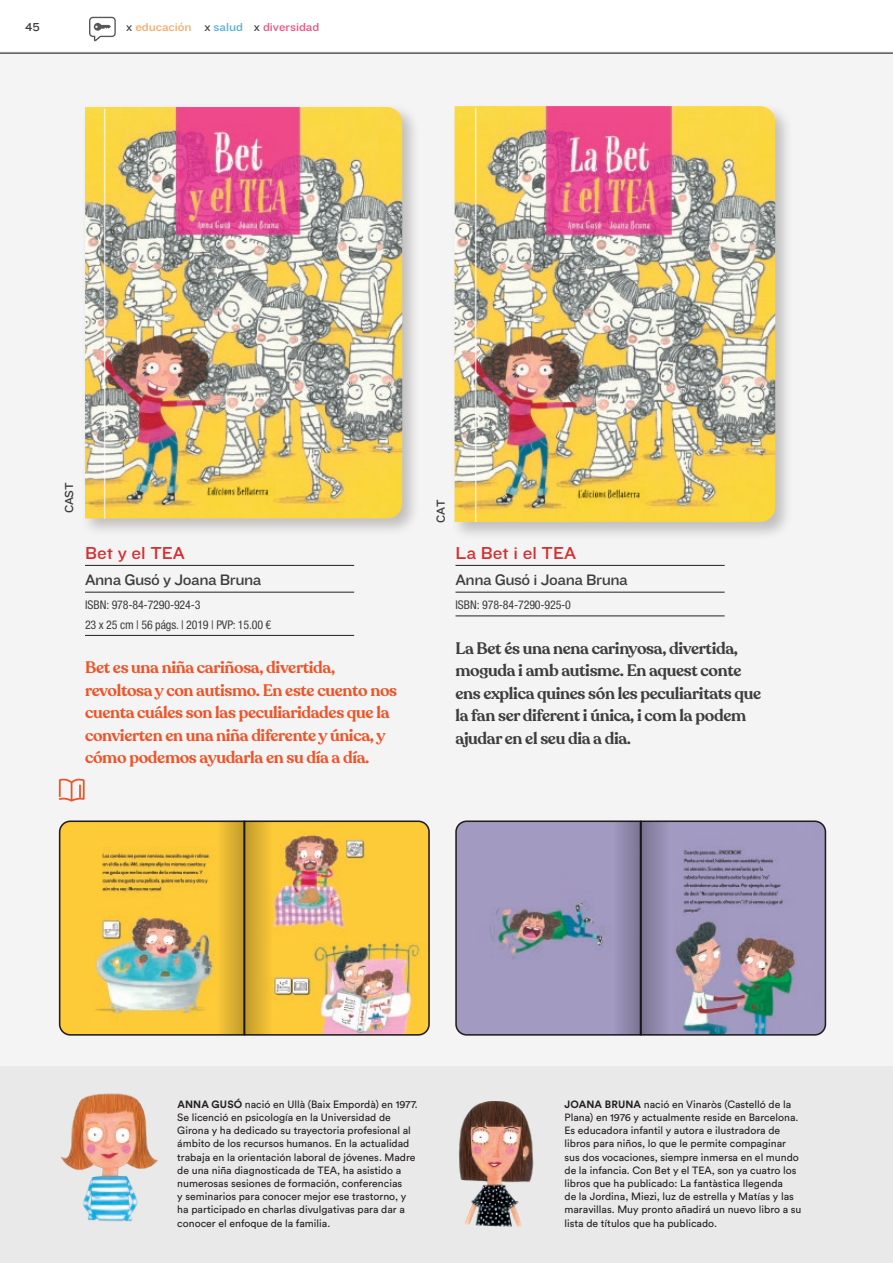
<style>
.page{position:relative;width:893px;height:1263px;background:#fff}
.page>*{position:absolute;margin:0;border:0;box-sizing:border-box;transform-origin:0 0}
.Estilo_de_párrafo_1{font:18px "Knockout HTF32 Junior Cruiserwt";color:#d42f31}
.t1{font:600 16.5px/22.5px "Recoleta";letter-spacing:-.02em;color:#ed5428}
.t2{font:600 16.5px/22.5px "Recoleta";letter-spacing:-.02em;color:#3e3e3f}
.Estilo_de_párrafo_2{font:15.75px "Knockout HTF32 Junior Cruiserwt";letter-spacing:-.03em;color:#3e3e3f}
.Estilo_de_párrafo_2-2{font:condensed 12px/19.5px "Helvetica Neue LT Std";letter-spacing:-.015em;color:#3e3e3f}
.Nombre_grande{font:12px "Knockout HTF32 Junior Cruiserwt";color:#ea507b}
.Nombre_grande-2{font:12px "Knockout HTF32 Junior Cruiserwt";color:#f9a663}
.Titulo_Libro_pequeño{font:12px "Knockout HTF32 Junior Cruiserwt";letter-spacing:-.015em;color:#3e3e3f}
.Nombre_grande-3{font:12px "Knockout HTF32 Junior Cruiserwt";color:#53add6}
.Texto_contenido_libr{font:10.5px/13.2px "Circular Std";color:#231f20}
.s1{color:#3e3e3f}
.s2{font-weight:700}
</style>
<div class="page">
<div style="left:0;top:51px;width:893px;height:1212px;background:#f5f4f4"></div>
<div style="left:0;top:1066px;width:893px;height:197px;background:#eae9e9"></div>
<hr style="left:85px;top:565px;width:269px;height:1px;background:#231f20">
<hr style="left:85px;top:592px;width:269px;height:1px;background:#231f20">
<hr style="left:85px;top:635px;width:269px;height:1px;background:#231f20">
<hr style="left:455px;top:565px;width:270px;height:1px;background:#231f20">
<hr style="left:455px;top:592px;width:270px;height:1px;background:#231f20">
<hr style="left:455px;top:615px;width:270px;height:1px;background:#231f20">
<img style="left:61px;top:1093px;width:97px;height:129px">
<img style="left:458px;top:1101px;width:76px;height:126px">
<hr style="left:0;top:52px;width:893px;height:2px;background:#57585a">
<svg style="left:89px;top:17px;width:27px;height:24px"></svg>
<div style="left:81px;top:103px;width:339px;height:434px;background:#231f20;opacity:.25"></div>
<img style="left:85px;top:107px;width:317px;height:411px">
<div style="left:451px;top:102px;width:343px;height:438px;background:#231f20;opacity:.25"></div>
<img style="left:455px;top:106px;width:320px;height:416px">
<hr style="left:104px;top:109px;width:1px;height:410px;background:#fff">
<hr style="left:475px;top:108px;width:1px;height:414px;background:#fff">
<img style="left:58px;top:820px;width:372px;height:216px">
<svg style="left:455px;top:820px;width:372px;height:216px;background:#9893b1"></svg>
<svg style="left:59px;top:778px;width:26px;height:24px"></svg>
<svg style="left:613px;top:821px;width:27px;height:214px;background:#8c85a7"></svg>
<svg style="left:217px;top:821px;width:27px;height:214px;background:#d8ad30"></svg>
<svg style="left:641px;top:821px;width:27px;height:214px;background:#8781a2"></svg>
<svg style="left:245px;top:821px;width:27px;height:214px;background:#d8ad2f"></svg>
<p class="Titulo_Libro_pequeño" style="left:25px;top:20px;width:16px">45</p>
<p class="Nombre_grande-2" style="left:126px;top:20px;width:67px"><span class="s1">x</span> educación</p>
<p class="Nombre_grande-3" style="left:204px;top:20px;width:40px"><span class="s1">x</span> salud</p>
<p class="Nombre_grande" style="left:254px;top:20px;width:67px"><span class="s1">x</span> diversidad</p>
<p class="Titulo_Libro_pequeño" style="left:63px;top:513px;width:33px;rotate:-90deg">CAST</p>
<p class="Estilo_de_párrafo_1" style="left:85px;top:543px;width:101px">Bet y el TEA</p>
<p class="Estilo_de_párrafo_2" style="left:85px;top:571px;width:178px">Anna Gusó y Joana Bruna</p>
<p class="Estilo_de_párrafo_2-2" style="left:85px;top:595px;width:188px">ISBN: 978-84-7290-924-3<br>23 x 25 cm | 56 págs. | 2019 | PVP: 15.00 €</p>
<p class="t1" style="left:85px;top:656px;width:314px">Bet es una niña cariñosa, divertida, revoltosa y con autismo. En este cuento nos cuenta cuáles son las peculiaridades que la convierten en una niña diferente y única, y cómo podemos ayudarla en su día a día.</p>
<p class="Titulo_Libro_pequeño" style="left:434px;top:522px;width:24px;rotate:-90deg">CAT</p>
<p class="Estilo_de_párrafo_1" style="left:455px;top:543px;width:122px">La Bet i el TEA</p>
<p class="Estilo_de_párrafo_2" style="left:455px;top:571px;width:174px">Anna Gusó i Joana Bruna</p>
<p class="Estilo_de_párrafo_2-2" style="left:455px;top:595px;width:117px">ISBN: 978-84-7290-925-0</p>
<p class="t2" style="left:455px;top:637px;width:307px">La Bet és una nena carinyosa, divertida, moguda i amb autisme. En aquest conte ens explica quines són les peculiaritats que la fan ser diferent i única, i com la podem ajudar en el seu dia a dia.</p>
<p class="Texto_contenido_libr" style="left:177px;top:1097px;width:242px"><span class="s2">ANNA GUSÓ</span> nació en Ullà (Baix Empordà) en 1977.<br>Se licenció en psicología en la Universidad de Girona y ha dedicado su trayectoria profesional al ámbito de los recursos humanos. En la actualidad trabaja en la orientación laboral de jóvenes. Madre de una niña diagnosticada de TEA, ha asistido a numerosas sesiones de formación, conferencias<br>y seminarios para conocer mejor ese trastorno, y ha participado en charlas divulgativas para dar a conocer el enfoque de la familia.</p>
<p class="Texto_contenido_libr" style="left:564px;top:1097px;width:239px"><span class="s2">JOANA BRUNA</span> nació en Vinaròs (Castelló de la Plana) en 1976 y actualmente reside en Barcelona.<br>Es educadora infantil y autora e ilustradora de libros para niños, lo que le permite compaginar sus dos vocaciones, siempre inmersa en el mundo de la infancia. Con Bet y el TEA, son ya cuatro los libros que ha publicado: La fantàstica llegenda<br>de la Jordina, Miezi, luz de estrella y Matías y las maravillas. Muy pronto añadirá un nuevo libro a su lista de títulos que ha publicado.</p>
</div>
